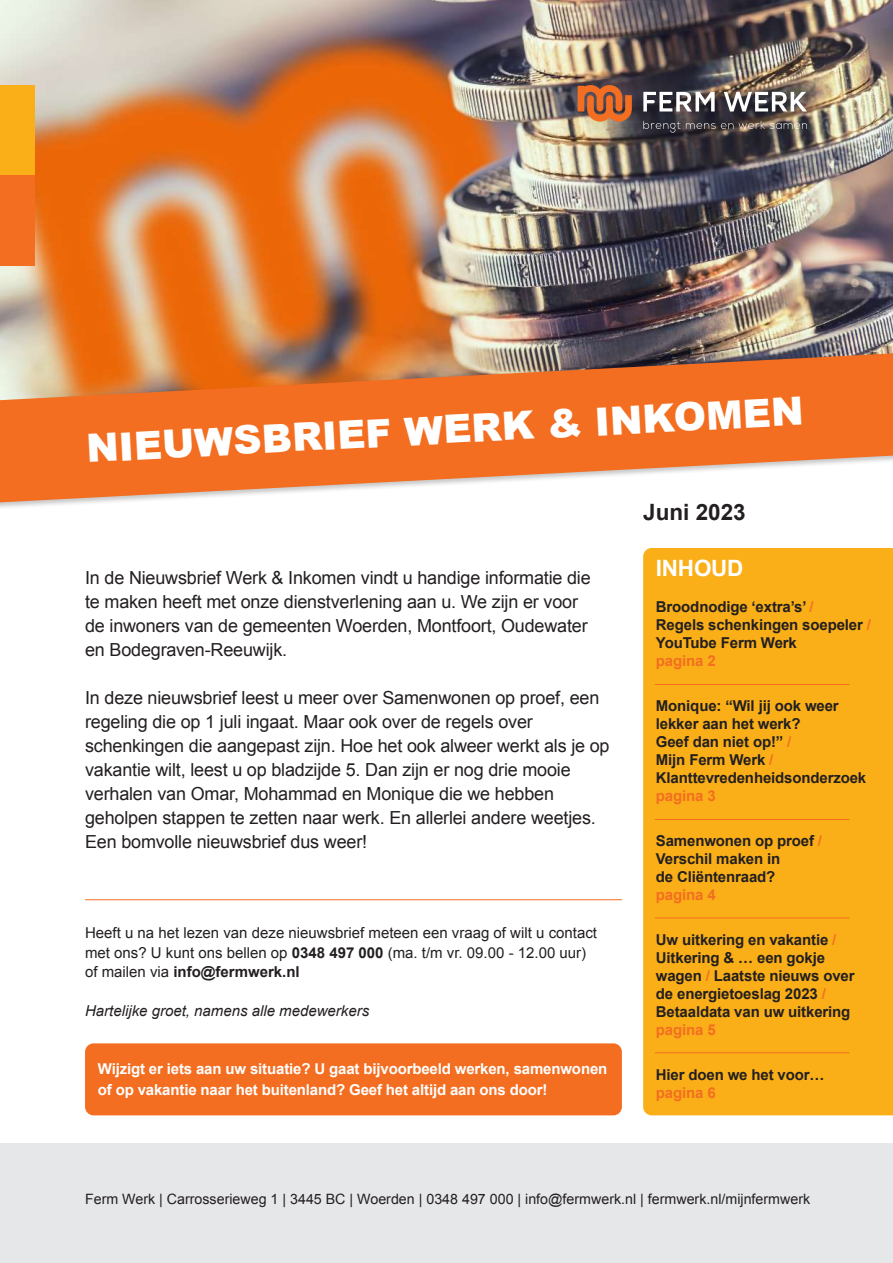
<style>
.page{position:relative;width:893px;height:1263px;background:#fff}
.page>*{position:absolute;margin:0;border:0;box-sizing:border-box;transform-origin:0 0}
.t1{font:900 39px "Arial";color:#fff}
.t2{font:700 22.5px "Arial";color:#231f20}
.t3{font:700 22.5px "Arial";letter-spacing:-.01em;color:#fff}
.t4{font:18px/24px "Arial";letter-spacing:-.01em;color:#231f20}
.t5{font:700 15px/18px "Arial";letter-spacing:-.01em;color:#231f20}
.t6{font:15px/19.5px "Arial";color:#231f20}
.t7{font:700 15px/21px "Arial";letter-spacing:-.01em;color:#fff}
.t8{font:italic 15px "Arial";color:#231f20}
.t9{font:700 15px "Arial";letter-spacing:-.01em;color:#f36e21}
.t10{font:14.25px "Arial";color:#231f20}
.s1{font-weight:700}
.s2{color:#f36e21}
</style>
<div class="page">
<div style="left:643px;top:548px;width:250px;height:567px;background:#faaf18"></div>
<img style="left:0;top:0;width:893px;height:348px">
<div style="left:0;top:348px;width:893px;height:165px;background:#231f20;opacity:.25"></div>
<svg style="left:0;top:353px;width:893px;height:149px;background:#eb864a"></svg>
<div style="left:0;top:85px;width:34px;height:91px;background:#faaf18"></div>
<div style="left:0;top:176px;width:34px;height:90px;background:#f36e21"></div>
<svg style="left:643px;top:92px;width:72px;height:20px"></svg>
<svg style="left:724px;top:92px;width:83px;height:20px"></svg>
<svg style="left:643px;top:121px;width:37px;height:12px"></svg>
<svg style="left:686px;top:123px;width:47px;height:6px"></svg>
<svg style="left:739px;top:121px;width:68px;height:8px"></svg>
<svg style="left:578px;top:85px;width:54px;height:37px;background:#bd6636"></svg>
<div style="left:85px;top:1043px;width:537px;height:72px;background:#f36e21;border-radius:9px"></div>
<hr style="left:85px;top:899px;width:537px;height:1px;background:#f36e21">
<hr style="left:655px;top:819px;width:194px;height:1px;background:#f36e21">
<hr style="left:655px;top:917px;width:194px;height:1px;background:#f36e21">
<hr style="left:655px;top:684px;width:194px;height:1px;background:#f36e21">
<hr style="left:655px;top:1052px;width:194px;height:1px;background:#f36e21">
<div style="left:0;top:1143px;width:893px;height:120px;background:#e6e7e9"></div>
<h1 class="t1" style="left:85px;top:420px;width:719px;rotate:-3deg">NIEUWSBRIEF WERK &amp; INKOMEN</h1>
<p class="t4" style="left:85px;top:566px;width:507px">In de Nieuwsbrief Werk &amp; Inkomen vindt u handige informatie die te maken heeft met onze dienstverlening aan u. We zijn er voor de inwoners van de gemeenten Woerden, Montfoort, Oudewater en Bodegraven-Reeuwijk.</p>
<p class="t4" style="left:85px;top:686px;width:526px">In deze nieuwsbrief leest u meer over Samenwonen op proef, een regeling die op 1 juli ingaat. Maar ook over de regels over schenkingen die aangepast zijn. Hoe het ook alweer werkt als je op vakantie wilt, leest u op bladzijde 5. Dan zijn er nog drie mooie verhalen van Omar, Mohammad en Monique die we hebben geholpen stappen te zetten naar werk. En allerlei andere weetjes.<br>Een bomvolle nieuwsbrief dus weer!</p>
<p class="t6" style="left:85px;top:923px;width:513px">Heeft u na het lezen van deze nieuwsbrief meteen een vraag of wilt u contact met ons? U kunt ons bellen op <span class="s1">0348 497 000</span> (ma. t/m vr. 09.00 - 12.00 uur) of mailen via <span class="s1">info@fermwerk.nl</span></p>
<p class="t8" style="left:85px;top:1001px;width:286px">Hartelijke groet, namens alle medewerkers</p>
<p class="t7" style="left:98px;top:1059px;width:511px">Wijzigt er iets aan uw situatie? U gaat bijvoorbeeld werken, samenwonen of op vakantie naar het buitenland? Geef het altijd aan ons door!</p>
<p class="t2" style="left:643px;top:498px;width:104px">Juni 2023</p>
<p class="t3" style="left:656px;top:553px;width:89px">INHOUD</p>
<p class="t5" style="left:656px;top:598px;width:217px">Broodnodige ‘extra’s’ <span class="s2">/<br></span>Regels schenkingen soepeler <span class="s2">/<br></span>YouTube Ferm Werk</p>
<p class="t9" style="left:656px;top:651px;width:61px">pagina 2</p>
<p class="t5" style="left:656px;top:697px;width:212px">Monique: “Wil jij ook weer lekker aan het werk?<br>Geef dan niet op!” <span class="s2">/<br></span>Mijn Ferm Werk <span class="s2">/<br></span>Klanttevredenheidsonderzoek</p>
<p class="t9" style="left:656px;top:786px;width:61px">pagina 3</p>
<p class="t5" style="left:656px;top:832px;width:168px">Samenwonen op proef <span class="s2">/<br></span>Verschil maken in<br>de Cliëntenraad?</p>
<p class="t9" style="left:656px;top:885px;width:61px">pagina 4</p>
<p class="t5" style="left:656px;top:931px;width:200px">Uw uitkering en vakantie <span class="s2">/<br></span>Uitkering &amp; … een gokje wagen <span class="s2">/</span> Laatste nieuws over de energietoeslag 2023 <span class="s2">/<br></span>Betaaldata van uw uitkering</p>
<p class="t9" style="left:656px;top:1020px;width:61px">pagina 5</p>
<p class="t5" style="left:656px;top:1066px;width:170px">Hier doen we het voor…</p>
<p class="t9" style="left:656px;top:1083px;width:61px">pagina 6</p>
<p class="t10" style="left:85px;top:1190px;width:727px">Ferm Werk | Carrosserieweg 1 | 3445 BC | Woerden | 0348 497 000 | info@fermwerk.nl | fermwerk.nl/mijnfermwerk</p>
</div>
